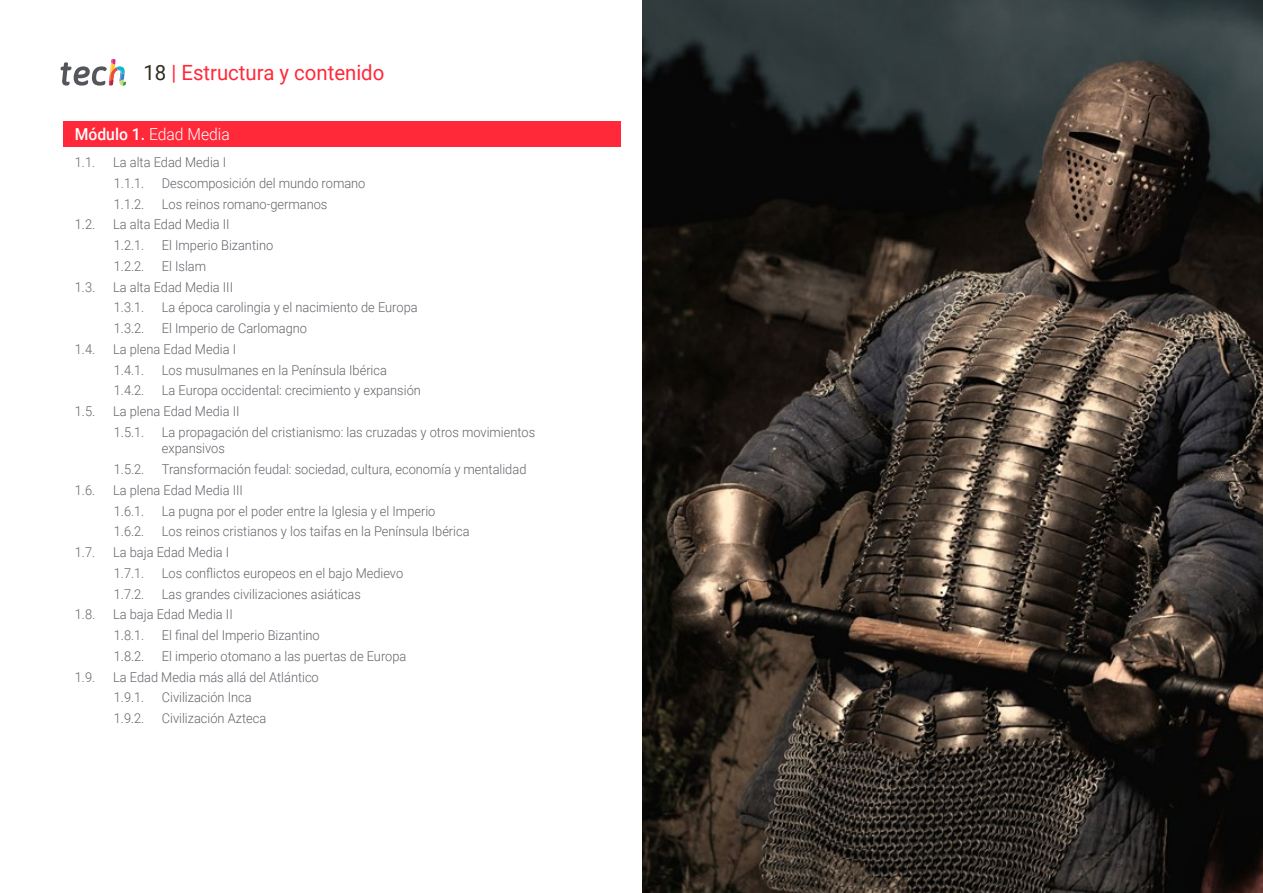
<style>
.page{position:relative;width:1263px;height:893px;background:#fff}
.page>*{position:absolute;margin:0;border:0;box-sizing:border-box;transform-origin:0 0}
.t1{font:21px "Roboto";color:#ff293a}
.t2{font:300 16.5px "Roboto";color:#fff;scale:.95 1}
.t3{font:300 13.5px/20.7px "Roboto";color:#61646a;scale:.95 1}
.s1{color:#312e20}
.s2{font-weight:500}
</style>
<div class="page">
<svg style="left:61px;top:59px;width:65px;height:27px"></svg>
<div style="left:64px;top:121px;width:557px;height:25px;background:#ff293a"></div>
<img style="left:642px;top:0;width:621px;height:893px">
<h1 class="t1" style="left:144px;top:57px;width:242px"><span class="s1">18</span> | Estructura y contenido</h1>
<p class="t2" style="left:75px;top:123px;width:165px"><span class="s2">Módulo 1.</span> Edad Media</p>
<p class="t3" style="left:75px;top:151px;width:23px">1.1.</p>
<p class="t3" style="left:113px;top:151px;width:121px">La alta Edad Media I<br>1.1.1.</p>
<p class="t3" style="left:162px;top:172px;width:216px">Descomposición del mundo romano</p>
<p class="t3" style="left:114px;top:193px;width:34px">1.1.2.</p>
<p class="t3" style="left:162px;top:193px;width:176px">Los reinos romano-germanos</p>
<p class="t3" style="left:75px;top:214px;width:23px">1.2.</p>
<p class="t3" style="left:113px;top:214px;width:124px">La alta Edad Media II<br>1.2.1.</p>
<p class="t3" style="left:162px;top:234px;width:119px">El Imperio Bizantino</p>
<p class="t3" style="left:114px;top:255px;width:34px">1.2.2.</p>
<p class="t3" style="left:162px;top:255px;width:48px">El Islam</p>
<p class="t3" style="left:75px;top:276px;width:23px">1.3.</p>
<p class="t3" style="left:113px;top:276px;width:128px">La alta Edad Media III<br>1.3.1.</p>
<p class="t3" style="left:162px;top:297px;width:271px">La época carolingia y el nacimiento de Europa</p>
<p class="t3" style="left:114px;top:317px;width:34px">1.3.2.</p>
<p class="t3" style="left:162px;top:317px;width:154px">El Imperio de Carlomagno</p>
<p class="t3" style="left:75px;top:338px;width:23px">1.4.</p>
<p class="t3" style="left:113px;top:338px;width:131px">La plena Edad Media I<br>1.4.1.</p>
<p class="t3" style="left:162px;top:359px;width:238px">Los musulmanes en la Península Ibérica</p>
<p class="t3" style="left:114px;top:380px;width:34px">1.4.2.</p>
<p class="t3" style="left:162px;top:380px;width:274px">La Europa occidental: crecimiento y expansión</p>
<p class="t3" style="left:75px;top:400px;width:23px">1.5.</p>
<p class="t3" style="left:113px;top:400px;width:135px">La plena Edad Media II<br>1.5.1.</p>
<p class="t3" style="left:162px;top:423px;width:394px;line-height:16.5px">La propagación del cristianismo: las cruzadas y otros movimientos expansivos</p>
<p class="t3" style="left:114px;top:458px;width:34px">1.5.2.</p>
<p class="t3" style="left:162px;top:458px;width:385px">Transformación feudal: sociedad, cultura, economía y mentalidad</p>
<p class="t3" style="left:75px;top:479px;width:23px">1.6.</p>
<p class="t3" style="left:113px;top:479px;width:138px">La plena Edad Media III<br>1.6.1.</p>
<p class="t3" style="left:162px;top:500px;width:289px">La pugna por el poder entre la Iglesia y el Imperio</p>
<p class="t3" style="left:114px;top:521px;width:34px">1.6.2.</p>
<p class="t3" style="left:162px;top:521px;width:325px">Los reinos cristianos y los taifas en la Península Ibérica</p>
<p class="t3" style="left:75px;top:541px;width:23px">1.7.</p>
<p class="t3" style="left:113px;top:541px;width:124px">La baja Edad Media I<br>1.7.1.</p>
<p class="t3" style="left:162px;top:562px;width:256px">Los conflictos europeos en el bajo Medievo</p>
<p class="t3" style="left:114px;top:583px;width:34px">1.7.2.</p>
<p class="t3" style="left:162px;top:583px;width:211px">Las grandes civilizaciones asiáticas</p>
<p class="t3" style="left:75px;top:604px;width:23px">1.8.</p>
<p class="t3" style="left:113px;top:604px;width:127px">La baja Edad Media II<br>1.8.1.</p>
<p class="t3" style="left:162px;top:624px;width:168px">El final del Imperio Bizantino</p>
<p class="t3" style="left:114px;top:645px;width:34px">1.8.2.</p>
<p class="t3" style="left:162px;top:645px;width:259px">El imperio otomano a las puertas de Europa</p>
<p class="t3" style="left:75px;top:666px;width:23px">1.9.</p>
<p class="t3" style="left:113px;top:666px;width:218px">La Edad Media más allá del Atlántico<br>1.9.1.</p>
<p class="t3" style="left:162px;top:687px;width:96px">Civilización Inca</p>
<p class="t3" style="left:114px;top:707px;width:34px">1.9.2.</p>
<p class="t3" style="left:162px;top:707px;width:111px">Civilización Azteca</p>
</div>
